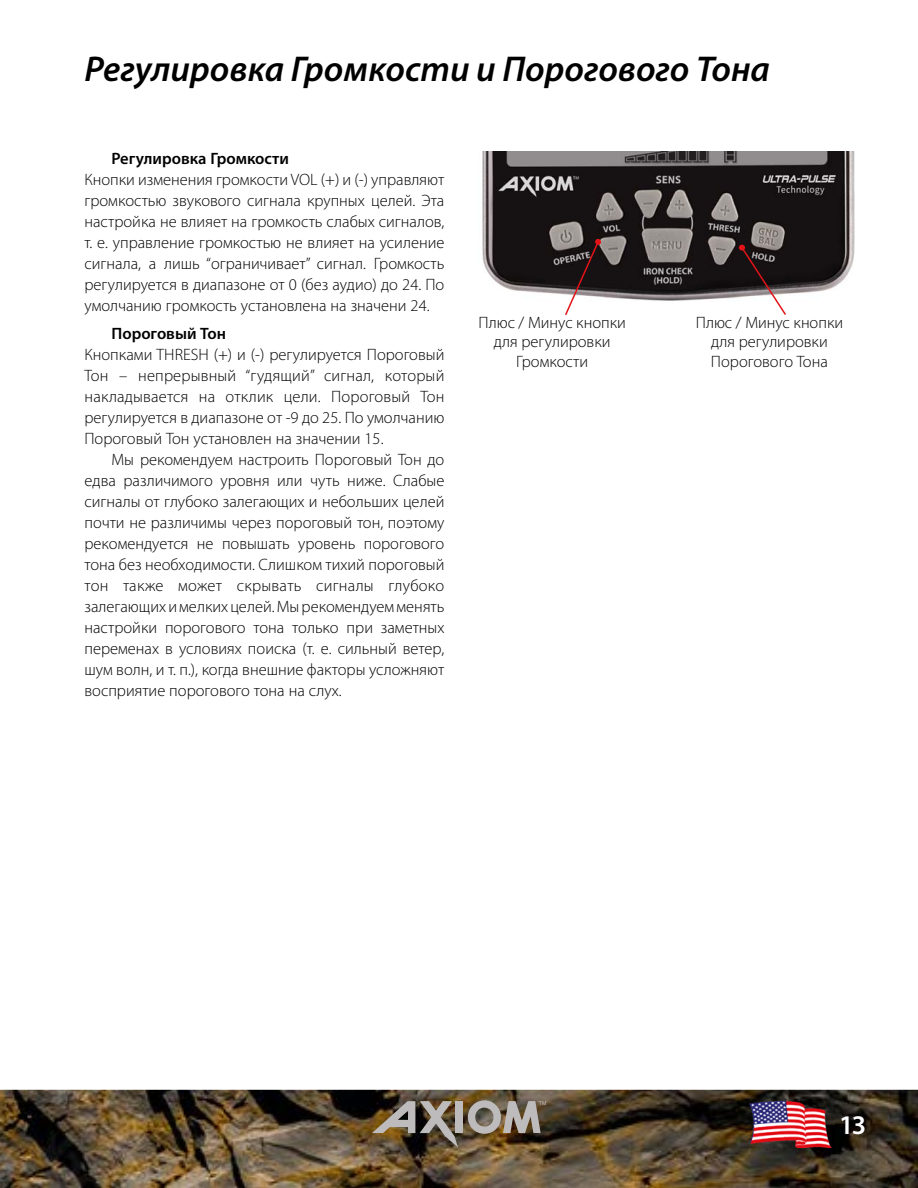
<style>
.page{position:relative;width:918px;height:1188px;background:#fff}
.page>*{position:absolute;margin:0;border:0;box-sizing:border-box;transform-origin:0 0}
.t1{font:italic 600 36px "Myriad Pro";color:#000}
.t2{font:600 27px "Myriad Pro";color:#fff}
.t3{font:300 16.5px/21px "Myriad Pro";color:#000;text-align:justify}
.t4{font:600 16.5px "Myriad Pro";color:#000}
</style>
<div class="page">
<img style="left:0;top:1090px;width:918px;height:98px">
<img style="left:745px;top:1100px;width:89px;height:48px">
<div style="left:456px;top:1101px;width:7px;height:32px;background:#bdbbbb"></div>
<svg style="left:372px;top:1101px;width:86px;height:46px"></svg>
<svg style="left:468px;top:1100px;width:78px;height:34px"></svg>
<img style="left:482px;top:152px;width:373px;height:149px">
<svg style="left:564px;top:238px;width:37px;height:77px"></svg>
<svg style="left:738px;top:244px;width:50px;height:71px"></svg>
<h1 class="t1" style="left:84px;top:46px;width:687px">Регулировка Громкости и Порогового Тона</h1>
<p class="t4" style="left:111px;top:148px;width:179px">Регулировка Громкости</p>
<p class="t3" style="left:85px;top:169px;width:361px">Кнопки изменения громкости VOL (+) и (-) управляют громкостью звукового сигнала крупных целей. Эта настройка не влияет на громкость слабых сигналов, т. е. управление громкостью не влияет на усиление сигнала, а лишь “ограничивает” сигнал. Громкость регулируется в диапазоне от 0 (без аудио) до 24. По умолчанию громкость установлена на значени 24.</p>
<p class="t4" style="left:111px;top:323px;width:116px">Пороговый Тон</p>
<p class="t3" style="left:85px;top:344px;width:362px">Кнопками THRESH (+) и (-) регулируется Пороговый Тон – непрерывный “гудящий” сигнал, который накладывается на отклик цели. Пороговый Тон регулируется в диапазоне от -9 до 25. По умолчанию Пороговый Тон установлен на значении 15.</p>
<p class="t3" style="left:85px;top:449px;width:361px;text-indent:27px">Мы рекомендуем настроить Пороговый Тон до едва различимого уровня или чуть ниже. Слабые сигналы от глубоко залегающих и небольших целей почти не различимы через пороговый тон, поэтому рекомендуется не повышать уровень порогового тона без необходимости. Слишком тихий пороговый тон также может скрывать сигналы глубоко залегающих и мелких целей. Мы рекомендуем менять настройки порогового тона только при заметных переменах в условиях поиска (т. е. сильный ветер, шум волн, и т. п.), когда внешние факторы усложняют восприятие порогового тона на слух.</p>
<p class="t3" style="left:478px;top:312px;width:149px;line-height:19.8px;text-align:center">Плюс / Минус кнопки для регулировки<br>Громкости</p>
<p class="t3" style="left:696px;top:312px;width:149px;line-height:19.8px;text-align:center">Плюс / Минус кнопки для регулировки<br>Порогового Тона</p>
<h2 class="t2" style="left:839px;top:1108px;width:29px">13</h2>
</div>
